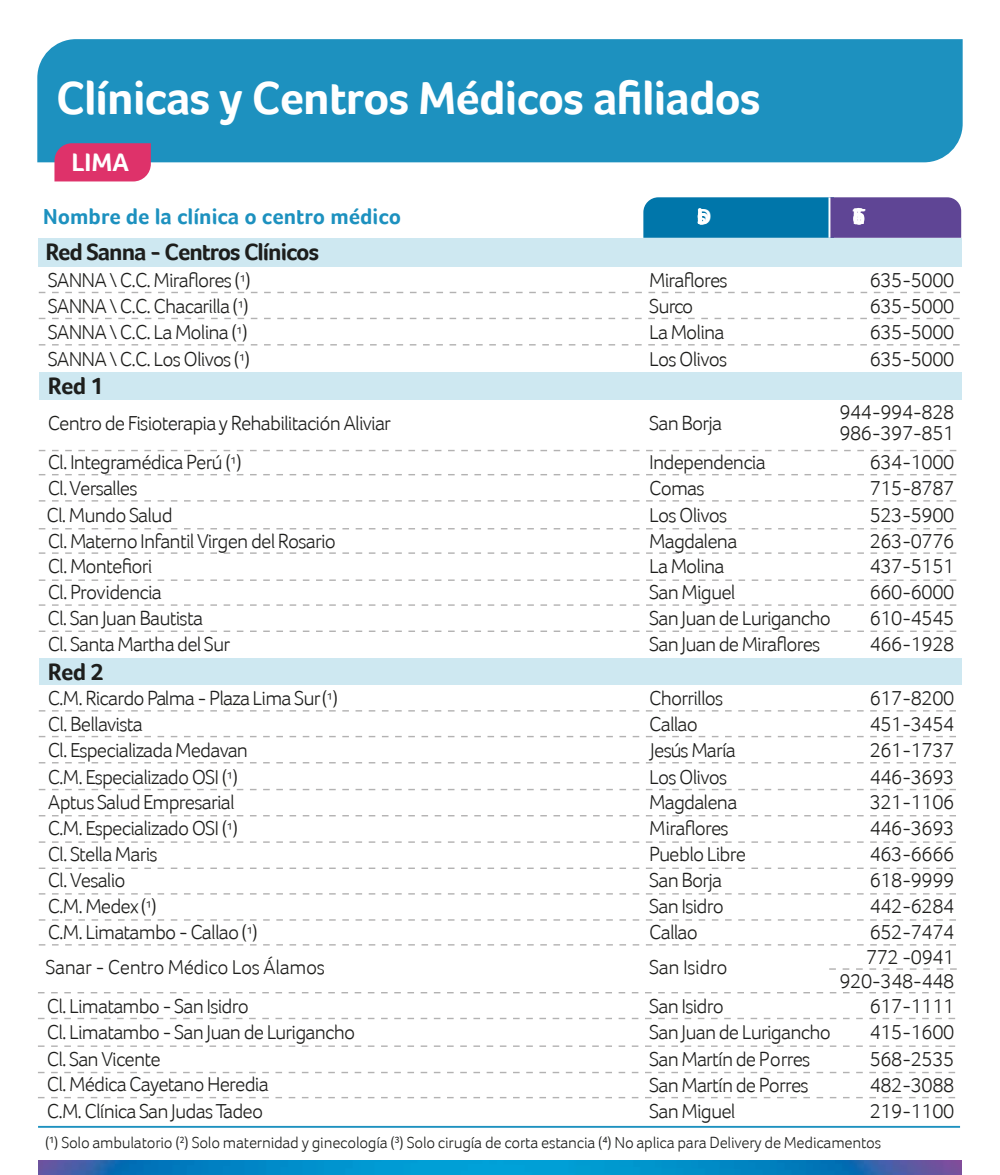
<style>
.page{position:relative;width:1000px;height:1175px;background:#fff}
.page>*{position:absolute;margin:0;border:0;box-sizing:border-box;transform-origin:0 0}
.t1{font:700 47.62px "Foco";letter-spacing:-.02em;color:#fff}
.t2{font:700 26.12px "Foco";color:#fff}
.t3{font:700 24.12px "Foco";letter-spacing:-.045em;color:#1d1e1c}
.t4{font:700 22.38px "Foco";color:#1d91bf}
.t5{font:700 22.38px "Foco";color:#fff}
.t6{font:300 20.75px/26px "Foco";letter-spacing:-.04em;color:#1e1e1c}
.t7{font:300 20.75px/25.8px "Foco";letter-spacing:-.02em;color:#1e1e1c}
.t8{font:300 16.38px "Foco";letter-spacing:-.015em;color:#1d1e1c}
.s1{font-size:17.25px}
</style>
<div class="page">
<div style="left:37px;top:39px;width:926px;height:123px;background:#1d91bf"></div>
<svg style="left:54px;top:143px;width:97px;height:38px;background:#d9386f"></svg>
<div style="left:643px;top:197px;width:190px;height:41px;background:#0076aa"></div>
<div style="left:829px;top:197px;width:132px;height:41px;background:#5f4595"></div>
<hr style="left:829px;top:197px;width:1px;height:41px;background:#fff">
<div style="left:38px;top:238px;width:923px;height:29px;background:#cee8f1"></div>
<hr style="left:38px;top:1126px;width:922px;height:2px;background:#1d91bf">
<div style="left:39px;top:658px;width:922px;height:27px;background:#cee8f1"></div>
<div style="left:39px;top:372px;width:922px;height:28px;background:#cee8f1"></div>
<svg style="left:39px;top:292px;width:921px;height:1px"></svg>
<svg style="left:39px;top:631px;width:918px;height:1px"></svg>
<svg style="left:39px;top:604px;width:918px;height:2px"></svg>
<svg style="left:39px;top:579px;width:918px;height:2px"></svg>
<svg style="left:39px;top:552px;width:918px;height:2px"></svg>
<svg style="left:39px;top:528px;width:918px;height:1px"></svg>
<svg style="left:39px;top:500px;width:918px;height:2px"></svg>
<svg style="left:39px;top:474px;width:918px;height:1px"></svg>
<svg style="left:39px;top:450px;width:918px;height:1px"></svg>
<svg style="left:39px;top:762px;width:917px;height:1px"></svg>
<svg style="left:39px;top:710px;width:917px;height:2px"></svg>
<svg style="left:39px;top:736px;width:917px;height:1px"></svg>
<svg style="left:39px;top:789px;width:917px;height:1px"></svg>
<svg style="left:39px;top:815px;width:917px;height:1px"></svg>
<svg style="left:39px;top:841px;width:917px;height:2px"></svg>
<svg style="left:39px;top:868px;width:917px;height:1px"></svg>
<svg style="left:39px;top:893px;width:917px;height:2px"></svg>
<svg style="left:39px;top:919px;width:917px;height:2px"></svg>
<svg style="left:39px;top:318px;width:921px;height:1px"></svg>
<svg style="left:39px;top:344px;width:921px;height:2px"></svg>
<svg style="left:829px;top:968px;width:128px;height:2px"></svg>
<svg style="left:38px;top:992px;width:918px;height:1px"></svg>
<svg style="left:39px;top:944px;width:917px;height:2px"></svg>
<svg style="left:38px;top:1018px;width:918px;height:1px"></svg>
<svg style="left:38px;top:1072px;width:918px;height:1px"></svg>
<svg style="left:38px;top:1097px;width:918px;height:1px"></svg>
<svg style="left:38px;top:1045px;width:918px;height:2px"></svg>
<img style="left:39px;top:1161px;width:922px;height:14px">
<h1 class="t1" style="left:56px;top:70px;width:706px">Clínicas y Centros Médicos afiliados</h1>
<p class="t2" style="left:71px;top:147px;width:59px">LIMA</p>
<p class="t4" style="left:43px;top:204px;width:360px">Nombre de la clínica o centro médico</p>
<p class="t5" style="left:697px;top:204px;width:16px">Distro</p>
<p class="t5" style="left:853px;top:204px;width:14px">Tel éfon</p>
<p class="t3" style="left:45px;top:238px;width:275px">Red Sanna - Centros Clínicos</p>
<p class="t6" style="left:48px;top:267px;width:205px;text-align:justify">SANNA \ C.C. Miraflores (<span class="s1">¹</span>)<br>SANNA \ C.C. Chacarilla (<span class="s1">¹</span>)<br>SANNA \ C.C. La Molina (<span class="s1">¹</span>)</p>
<p class="t3" style="left:48px;top:372px;width:58px">Red 1</p>
<p class="t6" style="left:48px;top:346px;width:204px">SANNA \ C.C. Los Olivos (<span class="s1">¹</span>)</p>
<p class="t6" style="left:649px;top:267px;width:80px">Miraflores<br>Surco<br>La Molina</p>
<p class="t6" style="left:649px;top:346px;width:79px">Los Olivos</p>
<p class="t6" style="left:870px;top:267px;width:86px;line-height:26.4px;text-align:justify">635-5000<br>635-5000<br>635-5000<br>635-5000</p>
<p class="t6" style="left:48px;top:410px;width:345px">Centro de Fisioterapia y Rehabilitación Aliviar</p>
<p class="t6" style="left:649px;top:410px;width:75px">San Borja</p>
<p class="t7" style="left:839px;top:401px;width:116px;line-height:20.6px">944-994-828<br>986-397-851</p>
<p class="t6" style="left:47px;top:449px;width:291px">Cl. Integramédica Perú (<span class="s1">¹</span>)<br>Cl. Versalles<br>Cl. Mundo Salud<br>Cl. Materno Infantil Virgen del Rosario<br>Cl. Montefiori<br>Cl. Providencia<br>Cl. San Juan Bautista<br>Cl. Santa Martha del Sur</p>
<p class="t3" style="left:48px;top:657px;width:58px">Red 2</p>
<p class="t6" style="left:48px;top:684px;width:292px;line-height:26.4px">C.M. Ricardo Palma - Plaza Lima Sur (<span class="s1">¹</span>)<br>Cl. Bellavista<br>Cl. Especializada Medavan<br>C.M. Especializado OSI (<span class="s1">¹</span>)</p>
<p class="t6" style="left:48px;top:815px;width:212px">C.M. Especializado OSI (<span class="s1">¹</span>)<br>Cl. Stella Maris<br>Cl. Vesalio<br>C.M. Medex(<span class="s1">¹</span>)<br>C.M. Limatambo - Callao (<span class="s1">¹</span>)</p>
<p class="t6" style="left:48px;top:789px;width:188px">Aptus Salud Empresarial</p>
<p class="t6" style="left:649px;top:449px;width:118px">Independencia</p>
<p class="t6" style="left:649px;top:475px;width:183px">Comas<br>Los Olivos<br>Magdalena<br>La Molina<br>San Miguel<br>San Juan de Lurigancho<br>San Juan de Miraflores</p>
<p class="t6" style="left:649px;top:684px;width:76px;line-height:26.5px">Chorrillos<br>Callao</p>
<p class="t6" style="left:649px;top:764px;width:79px">Los Olivos</p>
<p class="t6" style="left:649px;top:815px;width:98px">Miraflores<br>Pueblo Libre<br>San Borja<br>San Isidro<br>Callao</p>
<p class="t6" style="left:650px;top:737px;width:87px">Jesús María</p>
<p class="t6" style="left:649px;top:789px;width:90px">Magdalena</p>
<p class="t6" style="left:870px;top:449px;width:86px">634-1000</p>
<p class="t6" style="left:870px;top:475px;width:86px;text-align:justify">715-8787<br>523-5900<br>263-0776<br>437-5151<br>660-6000<br>610-4545<br>466-1928</p>
<p class="t6" style="left:870px;top:684px;width:86px;line-height:26.4px;text-align:justify">617-8200<br>451-3454<br>261-1737<br>446-3693</p>
<p class="t6" style="left:870px;top:815px;width:86px;text-align:justify">446-3693<br>463-6666<br>618-9999<br>442-6284<br>652-7474</p>
<p class="t6" style="left:870px;top:789px;width:86px">321-1106</p>
<p class="t7" style="left:45px;top:947px;width:281px;line-height:39.5px">Sanar - Centro Médico Los Álamos<br>Cl. Limatambo - San Isidro</p>
<p class="t6" style="left:47px;top:1018px;width:310px;line-height:26.5px">Cl. Limatambo - San Juan de Lurigancho<br>Cl. San Vicente<br>Cl. Médica Cayetano Heredia<br>C.M. Clínica San Judas Tadeo</p>
<p class="t6" style="left:649px;top:947px;width:80px;line-height:39.5px">San Isidro<br>San Isidro</p>
<p class="t6" style="left:649px;top:1018px;width:183px;line-height:26.5px">San Juan de Lurigancho<br>San Martín de Porres<br>San Martín de Porres<br>San Miguel</p>
<p class="t7" style="left:839px;top:944px;width:116px;text-align:right">772 -0941<br>920-348-448<br>617-1111<br>415-1600<br>568-2535<br>482-3088<br>219-1100</p>
<p class="t8" style="left:45px;top:1133px;width:838px">(¹) Solo ambulatorio (²) Solo maternidad y ginecología (³) Solo cirugía de corta estancia (⁴) No aplica para Delivery de Medicamentos</p>
</div>
